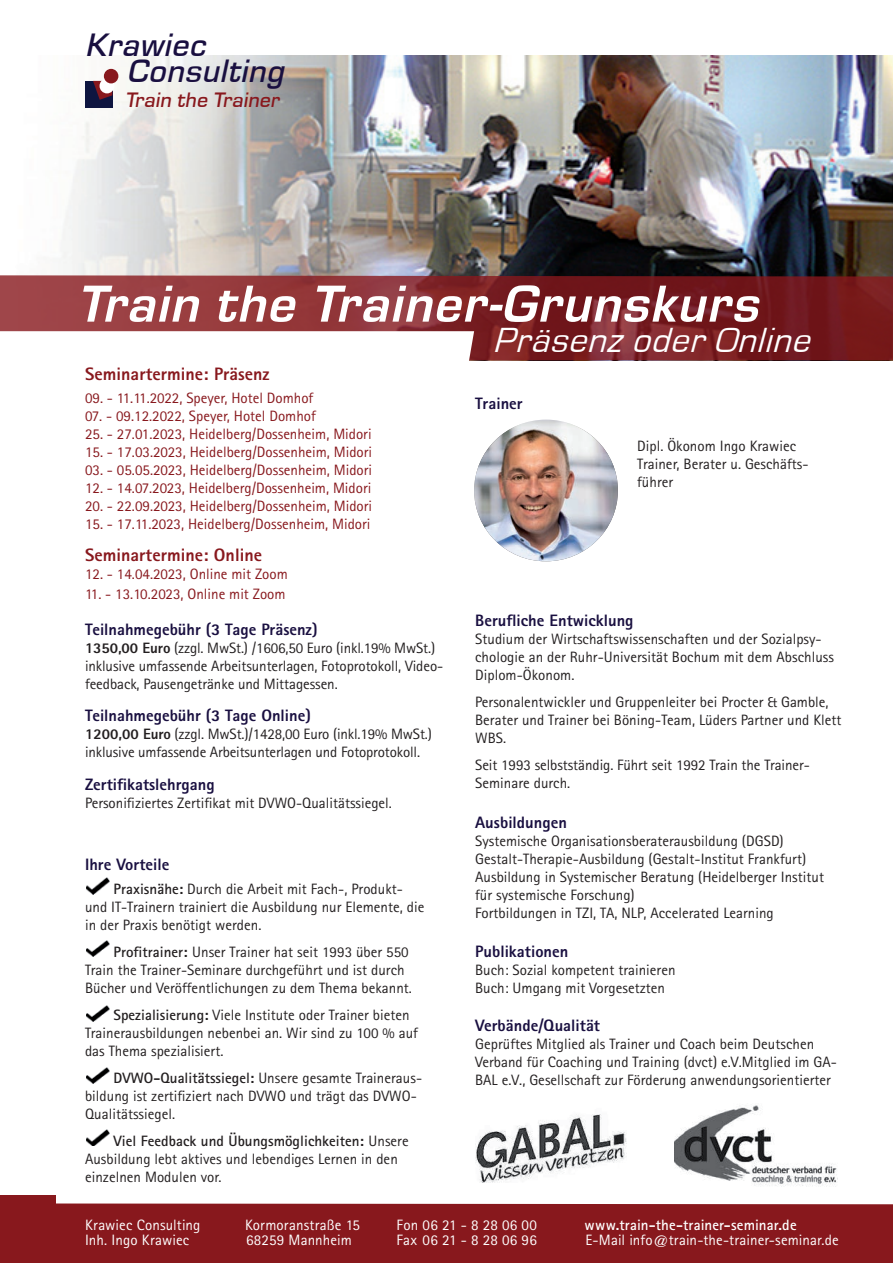
<style>
.page{position:relative;width:893px;height:1263px;background:#fff}
.page>*{position:absolute;margin:0;border:0;box-sizing:border-box;transform-origin:0 0}
.t1{font:italic 700 54px "Eurostile T";color:#fff}
.t2{font:italic 36px "Eurostile T";color:#fff}
.t3{font:italic 500 33.45px/26px "Eurostile T";color:#190f40}
.t4{font:italic 500 21.6px "Eurostile T";color:#88181d}
.t5{font:800 18px "Rotis Sans Serif";color:#88181d}
.t6{font:800 16.5px "Rotis Sans Serif";color:#190f40}
.t7{font:15px/18px "Rotis Sans Serif";color:#231f20}
.t8{font:15px "Rotis Sans Serif";color:#88181d}
.t9{font:15px "Rotis Sans Serif";letter-spacing:.01em;color:#fff}
.t10{font:700 15px "Rotis Sans Serif";letter-spacing:.01em;color:#fff}
.s1{font-weight:800}
.s2{font-weight:700}
</style>
<div class="page">
<img style="left:62px;top:55px;width:831px;height:220px">
<div style="left:0;top:1203px;width:893px;height:60px;background:#88181d"></div>
<div style="left:0;top:1195px;width:55px;height:9px;background:#88181d"></div>
<svg style="left:0;top:275px;width:893px;height:85px;background:#822a2d"></svg>
<svg style="left:0;top:331px;width:474px;height:30px"></svg>
<div style="left:85px;top:81px;width:27px;height:26px;background:#0e1540"></div>
<svg style="left:93px;top:81px;width:19px;height:19px"></svg>
<div style="left:100px;top:78px;width:14px;height:15px;background:#fff;border-radius:50%"></div>
<div style="left:104px;top:69px;width:14px;height:14px;background:#88181d;border-radius:50%"></div>
<img style="left:86px;top:878px;width:24px;height:16px">
<img style="left:86px;top:940px;width:24px;height:17px">
<img style="left:86px;top:1005px;width:24px;height:16px">
<img style="left:86px;top:1067px;width:24px;height:16px">
<img style="left:86px;top:1130px;width:24px;height:16px">
<img style="left:675px;top:1105px;width:163px;height:82px">
<img style="left:476px;top:1114px;width:150px;height:69px">
<img style="left:474px;top:420px;width:144px;height:141px">
<h3 class="t3" style="left:127px;top:32px;width:166px;text-indent:-42px">Krawiec<br>Consulting</h3>
<h3 class="t4" style="left:125px;top:88px;width:159px">Train the Trainer</h3>
<h1 class="t1" style="left:77px;top:274px;width:696px">Train the Trainer-Grunskurs</h1>
<h2 class="t2" style="left:493px;top:320px;width:329px">PräsenzoderOnline</h2>
<p class="t5" style="left:85px;top:362px;width:186px">Seminartermine: Präsenz</p>
<p class="t8" style="left:85px;top:389px;width:230px">09. - 11.11.2022, Speyer, Hotel Domhof</p>
<p class="t8" style="left:85px;top:407px;width:232px">07. - 09.12.2022, Speyer, Hotel Domhof</p>
<p class="t8" style="left:85px;top:425px;width:288px">25. - 27.01.2023, Heidelberg/Dossenheim, Midori</p>
<p class="t8" style="left:85px;top:443px;width:289px">15. - 17.03.2023, Heidelberg/Dossenheim, Midori</p>
<p class="t8" style="left:85px;top:461px;width:289px">03. - 05.05.2023, Heidelberg/Dossenheim, Midori</p>
<p class="t8" style="left:85px;top:479px;width:288px">12. - 14.07.2023, Heidelberg/Dossenheim, Midori</p>
<p class="t8" style="left:85px;top:497px;width:289px">20. - 22.09.2023, Heidelberg/Dossenheim, Midori</p>
<p class="t8" style="left:85px;top:515px;width:287px">15. - 17.11.2023, Heidelberg/Dossenheim, Midori</p>
<p class="t5" style="left:85px;top:544px;width:179px">Seminartermine: Online</p>
<p class="t8" style="left:85px;top:565px;width:204px">12. - 14.04.2023, Online mit Zoom</p>
<p class="t8" style="left:85px;top:585px;width:202px">11. - 13.10.2023, Online mit Zoom</p>
<p class="t6" style="left:85px;top:619px;width:234px">Teilnahmegebühr (3 Tage Präsenz)</p>
<p class="t7" style="left:85px;top:639px;width:360px"><span class="s1">1350,00 Euro</span> (zzgl. MwSt.) /1606,50 Euro (inkl.19% MwSt.) inklusive umfassende Arbeitsunterlagen, Fotoprotokoll, Video&shy;feedback, Pausengetränke und Mittagessen.</p>
<p class="t6" style="left:85px;top:705px;width:227px">Teilnahmegebühr (3 Tage Online)</p>
<p class="t7" style="left:85px;top:725px;width:348px"><span class="s1">1200,00 Euro</span> (zzgl. MwSt.)/1428,00 Euro (inkl.19% MwSt.) inklusive umfassende Arbeitsunterlagen und Fotoprotokoll.</p>
<p class="t6" style="left:85px;top:774px;width:131px">Zertifikatslehrgang</p>
<p class="t7" style="left:85px;top:794px;width:308px">Personifiziertes Zertifikat mit DVWO-Qualitätssiegel.</p>
<p class="t6" style="left:85px;top:854px;width:86px">Ihre Vorteile</p>
<p class="t7" style="left:85px;top:879px;width:341px;text-indent:28px"><span class="s2">Praxisnähe:</span> Durch die Arbeit mit Fach-, Produkt&shy;und IT-Trainern trainiert die Ausbildung nur Elemente, die in der Praxis benötigt werden.</p>
<p class="t7" style="left:85px;top:942px;width:328px;text-indent:28px"><span class="s2">Profitrainer:</span> Unser Trainer hat seit 1993 über 550<br>Train the Trainer-Seminare durchgeführt und ist durch<br>Bücher und Veröffentlichungen zu dem Thema bekannt.</p>
<p class="t7" style="left:85px;top:1005px;width:334px;text-indent:28px"><span class="s2">Spezialisierung:</span> Viele Institute oder Trainer bieten<br>Trainerausbildungen nebenbei an. Wir sind zu 100 % auf das Thema spezialisiert.</p>
<p class="t7" style="left:85px;top:1068px;width:339px;text-indent:28px"><span class="s2">DVWO-Qualitätssiegel:</span> Unsere gesamte Traineraus&shy;bildung ist zertifiziert nach DVWO und trägt das DVWO-<br>Qualitätssiegel.</p>
<p class="t7" style="left:85px;top:1131px;width:325px;text-indent:28px"><span class="s2">Viel Feedback und Übungsmöglichkeiten:</span> Unsere<br>Ausbildung lebt aktives und lebendiges Lernen in den einzelnen Modulen vor.</p>
<p class="t6" style="left:475px;top:393px;width:49px">Trainer</p>
<p class="t7" style="left:637px;top:437px;width:173px">Dipl. Ökonom Ingo Krawiec<br>Trainer, Berater u. Geschäfts&shy;führer</p>
<p class="t6" style="left:475px;top:610px;width:160px">Berufliche Entwicklung</p>
<p class="t7" style="left:475px;top:630px;width:360px">Studium der Wirtschaftswissenschaften und der Sozialpsy&shy;chologie an der Ruhr-Universität Bochum mit dem Abschluss<br>Diplom-Ökonom.</p>
<p class="t7" style="left:475px;top:693px;width:368px">Personalentwickler und Gruppenleiter bei Procter &amp; Gamble,<br>Berater und Trainer bei Böning-Team, Lüders Partner und Klett<br>WBS.</p>
<p class="t7" style="left:475px;top:756px;width:336px">Seit 1993 selbstständig. Führt seit 1992 Train the Trainer-<br>Seminare durch.</p>
<p class="t6" style="left:475px;top:812px;width:93px">Ausbildungen</p>
<p class="t7" style="left:475px;top:831px;width:350px">Systemische Organisationsberaterausbildung (DGSD)<br>Gestalt-Therapie-Ausbildung (Gestalt-Institut Frankfurt)<br>Ausbildung in Systemischer Beratung (Heidelberger Institut für systemische Forschung)<br>Fortbildungen in TZI, TA, NLP, Accelerated Learning</p>
<p class="t6" style="left:475px;top:941px;width:95px">Publikationen</p>
<p class="t7" style="left:475px;top:961px;width:202px">Buch: Sozial kompetent trainieren<br>Buch: Umgang mit Vorgesetzten</p>
<p class="t6" style="left:475px;top:1015px;width:126px">Verbände/Qualität</p>
<p class="t7" style="left:475px;top:1035px;width:363px">Geprüftes Mitglied als Trainer und Coach beim Deutschen<br>Verband für Coaching und Training (dvct) e.V.Mitglied im GA-<br>BAL e.V., Gesellschaft zur Förderung anwendungsorientierter</p>
<p class="t9" style="left:85px;top:1216px;width:117px">Krawiec Consulting</p>
<p class="t9" style="left:245px;top:1216px;width:117px">Kormoranstraße 15</p>
<p class="t9" style="left:397px;top:1216px;width:142px">Fon 06 21 - 8 28 06 00</p>
<p class="t10" style="left:585px;top:1215px;width:214px">www.train-the-trainer-seminar.de</p>
<p class="t9" style="left:85px;top:1231px;width:106px">Inh. Ingo Krawiec</p>
<p class="t9" style="left:246px;top:1231px;width:107px">68259 Mannheim</p>
<p class="t9" style="left:396px;top:1231px;width:142px">Fax 06 21 - 8 28 06 96</p>
<p class="t9" style="left:585px;top:1231px;width:255px">E-Mail info@train-the-trainer-seminar.de</p>
</div>
